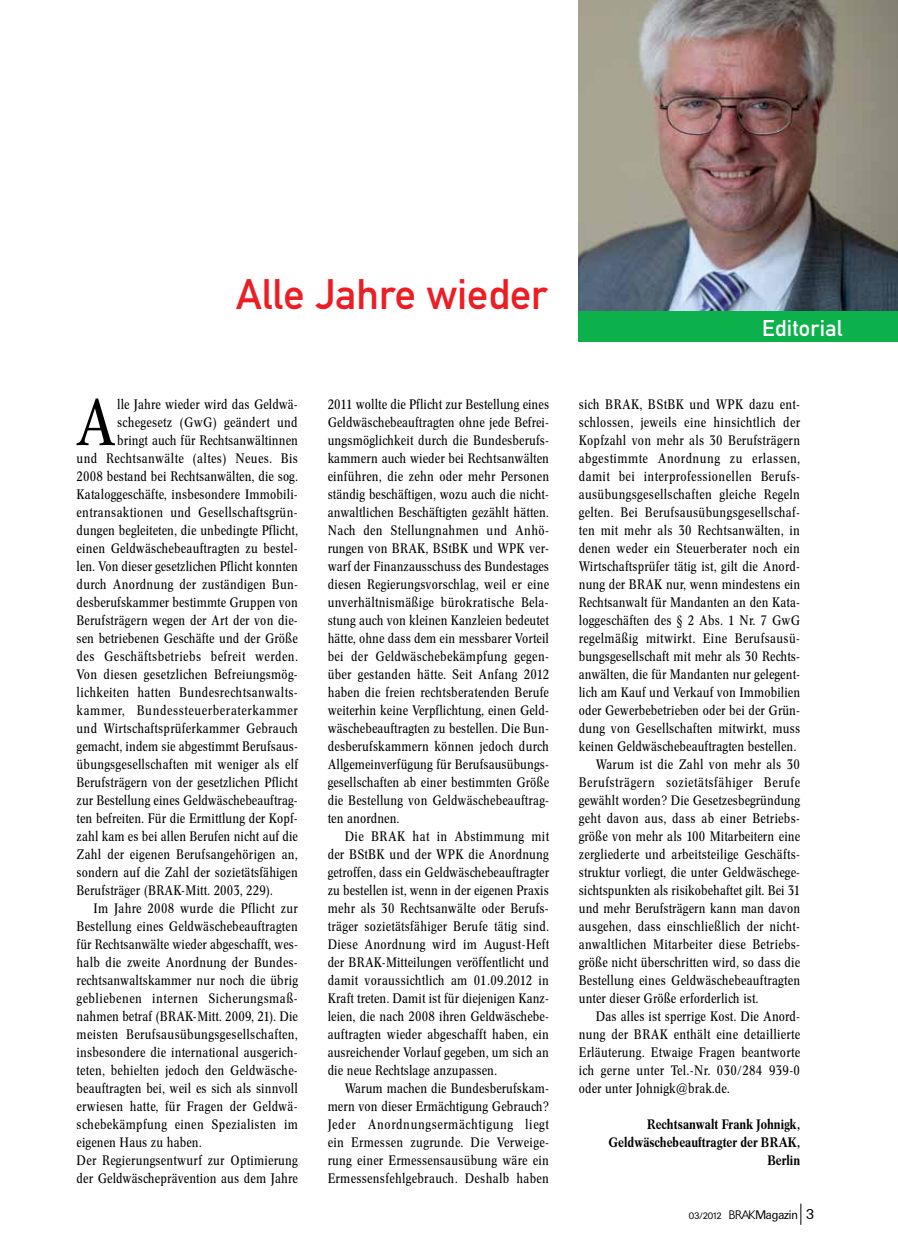
<style>
.page{position:relative;width:898px;height:1259px;background:#fff}
.page>*{position:absolute;margin:0;border:0;box-sizing:border-box;transform-origin:0 0}
.t1{font:64.05px "Concorde Condensed BQ";color:#000}
.t2{font:42px "DIN Mittelschrift";color:#ed1d24}
.t3{font:22.5px "DIN Mittelschrift";letter-spacing:.01em;color:#fff}
.t4{font:13.5px/18px "Concorde Condensed BQ";letter-spacing:.015em;color:#000;text-align:justify}
.t5{font:13.5px "Concorde Condensed BQ";letter-spacing:.035em;color:#000}
.t6{font:13.5px "Concorde Condensed BQ";letter-spacing:.045em;color:#000}
.t7{font:500 13.5px/18px "Concorde Condensed BQ";color:#000;text-align:right}
.t8{font:13.5px "Concorde Condensed BQ";letter-spacing:.04em;color:#000}
.t9{font:9px "Ultimate";letter-spacing:-.07em;color:#000;scale:.95 1}
.s1{font-family:"Chantilly";font-weight:300;font-size:12px}
.s2{font-size:12px}
.s3{font-size:13.5px}
</style>
<div class="page">
<svg style="left:800px;top:1203px;width:1px;height:21px"></svg>
<div style="left:578px;top:310px;width:319px;height:32px;background:#0db14b"></div>
<img style="left:578px;top:0;width:319px;height:310px">
<h2 class="t2" style="left:236px;top:269px;width:313px">Alle Jahre wieder</h2>
<h1 class="t1" style="left:75px;top:385px;width:43px">A</h1>
<p class="t4" style="left:117px;top:395px;width:182px">lle Jahre wieder wird das Geldwä-</p>
<p class="t4" style="left:117px;top:413px;width:182px">schegesetz (GwG) geändert und</p>
<p class="t4" style="left:117px;top:431px;width:182px">bringt auch für Rechtsanwältinnen</p>
<p class="t4" style="left:77px;top:449px;width:223px">und Rechtsanwälte (altes) Neues. Bis</p>
<p class="t4" style="left:77px;top:467px;width:223px">2008 bestand bei Rechtsanwälten, die sog.</p>
<p class="t4" style="left:77px;top:485px;width:223px">Kataloggeschäfte, insbesondere Immobili-</p>
<p class="t4" style="left:77px;top:503px;width:222px">entransaktionen und Gesellschaftsgrün-</p>
<p class="t4" style="left:77px;top:521px;width:223px">dungen begleiteten, die unbedingte Pflicht,</p>
<p class="t4" style="left:77px;top:539px;width:222px">einen Geldwäschebeauftragten zu bestel-</p>
<p class="t4" style="left:77px;top:557px;width:223px">len. Von dieser gesetzlichen Pflicht konnten</p>
<p class="t4" style="left:77px;top:575px;width:223px">durch Anordnung der zuständigen Bun-</p>
<p class="t4" style="left:77px;top:593px;width:223px">desberufskammer bestimmte Gruppen von</p>
<p class="t4" style="left:77px;top:611px;width:223px">Berufsträgern wegen der Art der von die-</p>
<p class="t4" style="left:77px;top:629px;width:222px">sen betriebenen Geschäfte und der Größe</p>
<p class="t5" style="left:77px;top:648px;width:223px">des Geschäftsbetriebs befreit werden.</p>
<p class="t4" style="left:77px;top:665px;width:223px">Von diesen gesetzlichen Befreiungsmög-</p>
<p class="t4" style="left:77px;top:683px;width:223px">lichkeiten hatten Bundesrechtsanwalts-</p>
<p class="t6" style="left:77px;top:702px;width:223px">kammer, Bundessteuerberaterkammer</p>
<p class="t4" style="left:77px;top:719px;width:223px">und Wirtschaftsprüferkammer Gebrauch</p>
<p class="t4" style="left:77px;top:737px;width:223px">gemacht, indem sie abgestimmt Berufsaus-</p>
<p class="t4" style="left:77px;top:755px;width:223px">übungsgesellschaften mit weniger als elf</p>
<p class="t4" style="left:77px;top:773px;width:223px">Berufsträgern von der gesetzlichen Pflicht</p>
<p class="t4" style="left:77px;top:791px;width:223px">zur Bestellung eines Geldwäschebeauftrag-</p>
<p class="t4" style="left:77px;top:809px;width:223px">ten befreiten. Für die Ermittlung der Kopf-</p>
<p class="t4" style="left:77px;top:827px;width:223px">zahl kam es bei allen Berufen nicht auf die</p>
<p class="t4" style="left:77px;top:845px;width:222px">Zahl der eigenen Berufsangehörigen an,</p>
<p class="t4" style="left:77px;top:863px;width:223px">sondern auf die Zahl der sozietätsfähigen</p>
<p class="t4" style="left:77px;top:881px;width:197px">Berufsträger (BRAK-Mitt. 2003, 229).</p>
<p class="t4" style="left:94px;top:899px;width:205px">Im Jahre 2008 wurde die Pflicht zur</p>
<p class="t4" style="left:77px;top:917px;width:223px">Bestellung eines Geldwäschebeauftragten</p>
<p class="t4" style="left:77px;top:935px;width:223px">für Rechtsanwälte wieder abgeschafft, wes-</p>
<p class="t4" style="left:77px;top:953px;width:223px">halb die zweite Anordnung der Bundes-</p>
<p class="t4" style="left:77px;top:971px;width:223px">rechtsanwaltskammer nur noch die übrig</p>
<p class="t8" style="left:77px;top:990px;width:223px">gebliebenen internen Sicherungsmaß-</p>
<p class="t4" style="left:77px;top:1007px;width:223px">nahmen betraf (BRAK-Mitt. 2009, 21). Die</p>
<p class="t4" style="left:77px;top:1025px;width:222px">meisten Berufsausübungsgesellschaften,</p>
<p class="t4" style="left:77px;top:1043px;width:223px">insbesondere die international ausgerich-</p>
<p class="t4" style="left:77px;top:1061px;width:223px">teten, behielten jedoch den Geldwäsche-</p>
<p class="t4" style="left:77px;top:1079px;width:222px">beauftragten bei, weil es sich als sinnvoll</p>
<p class="t4" style="left:77px;top:1097px;width:222px">erwiesen hatte, für Fragen der Geldwä-</p>
<p class="t4" style="left:77px;top:1115px;width:223px">schebekämpfung einen Spezialisten im</p>
<p class="t4" style="left:77px;top:1133px;width:126px">eigenen Haus zu haben.</p>
<p class="t4" style="left:77px;top:1151px;width:223px">Der Regierungsentwurf zur Optimierung</p>
<p class="t4" style="left:77px;top:1169px;width:222px">der Geldwäscheprävention aus dem Jahre</p>
<p class="t4" style="left:327px;top:395px;width:223px">2011 wollte die Pflicht zur Bestellung eines Geldwäschebeauftragten ohne jede Befrei&shy;ungsmöglichkeit durch die Bundesberufs&shy;kammern auch wieder bei Rechtsanwälten einführen, die zehn oder mehr Personen ständig beschäftigen, wozu auch die nicht&shy;anwaltlichen Beschäftigten gezählt hätten.<br>Nach den Stellungnahmen und Anhö&shy;rungen von BRAK, BStBK und WPK ver&shy;warf der Finanzausschuss des Bundestages diesen Regierungsvorschlag, weil er eine unverhältnismäßige bürokratische Bela&shy;stung auch von kleinen Kanzleien bedeutet hätte, ohne dass dem ein messbarer Vorteil bei der Geldwäschebekämpfung gegen&shy;über gestanden hätte. Seit Anfang 2012 haben die freien rechtsberatenden Berufe weiterhin keine Verpflichtung, einen Geld&shy;wäschebeauftragten zu bestellen. Die Bun&shy;desberufskammern können jedoch durch Allgemeinverfügung für Berufsausübungs&shy;gesellschaften ab einer bestimmten Größe die Bestellung von Geldwäschebeauftrag&shy;ten anordnen.</p>
<p class="t4" style="left:327px;top:827px;width:223px;text-indent:17px">Die BRAK hat in Abstimmung mit der BStBK und der WPK die Anordnung getroffen, dass ein Geldwäschebeauftragter zu bestellen ist, wenn in der eigenen Praxis mehr als 30 Rechtsanwälte oder Berufs&shy;träger sozietätsfähiger Berufe tätig sind.<br>Diese Anordnung wird im August-Heft der BRAK-Mitteilungen veröffentlicht und damit voraussichtlich am 01.09.2012 in Kraft treten. Damit ist für diejenigen Kanz&shy;leien, die nach 2008 ihren Geldwäschebe&shy;auftragten wieder abgeschafft haben, ein ausreichender Vorlauf gegeben, um sich an die neue Rechtslage anzupassen.</p>
<p class="t4" style="left:327px;top:1079px;width:223px;text-indent:17px">Warum machen die Bundesberufskam&shy;mern von dieser Ermächtigung Gebrauch?<br>Jeder Anordnungsermächtigung liegt ein Ermessen zugrunde. Die Verweige&shy;rung einer Ermessensausübung wäre ein Ermessensfehlgebrauch. Deshalb haben</p>
<h3 class="t3" style="left:761px;top:315px;width:82px">Editorial</h3>
<p class="t4" style="left:578px;top:395px;width:223px">sich BRAK, BStBK und WPK dazu ent-</p>
<p class="t4" style="left:578px;top:413px;width:223px">schlossen, jeweils eine hinsichtlich der</p>
<p class="t4" style="left:578px;top:431px;width:223px">Kopfzahl von mehr als 30 Berufsträgern</p>
<p class="t5" style="left:578px;top:450px;width:223px">abgestimmte Anordnung zu erlassen,</p>
<p class="t5" style="left:578px;top:468px;width:223px">damit bei interprofessionellen Berufs-</p>
<p class="t4" style="left:578px;top:485px;width:223px">ausübungsgesellschaften gleiche Regeln</p>
<p class="t4" style="left:578px;top:503px;width:223px">gelten. Bei Berufsausübungsgesellschaf-</p>
<p class="t4" style="left:578px;top:521px;width:223px">ten mit mehr als 30 Rechtsanwälten, in</p>
<p class="t4" style="left:578px;top:539px;width:222px">denen weder ein Steuerberater noch ein</p>
<p class="t4" style="left:578px;top:557px;width:223px">Wirtschaftsprüfer tätig ist, gilt die Anord-</p>
<p class="t4" style="left:578px;top:575px;width:223px">nung der BRAK nur, wenn mindestens ein</p>
<p class="t4" style="left:578px;top:593px;width:223px">Rechtsanwalt für Mandanten an den Kata-</p>
<p class="t4" style="left:578px;top:611px;width:223px">loggeschäften des § 2 Abs. 1 Nr. 7 GwG</p>
<p class="t4" style="left:578px;top:629px;width:223px">regelmäßig mitwirkt. Eine Berufsausü-</p>
<p class="t4" style="left:578px;top:647px;width:223px">bungsgesellschaft mit mehr als 30 Rechts-</p>
<p class="t4" style="left:578px;top:665px;width:223px">anwälten, die für Mandanten nur gelegent-</p>
<p class="t4" style="left:578px;top:683px;width:223px">lich am Kauf und Verkauf von Immobilien</p>
<p class="t4" style="left:578px;top:701px;width:223px">oder Gewerbebetrieben oder bei der Grün-</p>
<p class="t4" style="left:578px;top:719px;width:223px">dung von Gesellschaften mitwirkt, muss</p>
<p class="t4" style="left:578px;top:737px;width:219px">keinen Geldwäschebeauftragten bestellen.</p>
<p class="t4" style="left:595px;top:755px;width:206px">Warum ist die Zahl von mehr als 30</p>
<p class="t6" style="left:578px;top:774px;width:223px">Berufsträgern sozietätsfähiger Berufe</p>
<p class="t4" style="left:578px;top:791px;width:223px">gewählt worden? Die Gesetzesbegründung</p>
<p class="t4" style="left:578px;top:809px;width:222px">geht davon aus, dass ab einer Betriebs-</p>
<p class="t4" style="left:578px;top:827px;width:223px">größe von mehr als 100 Mitarbeitern eine</p>
<p class="t4" style="left:578px;top:845px;width:222px">zergliederte und arbeitsteilige Geschäfts-</p>
<p class="t4" style="left:578px;top:863px;width:223px">struktur vorliegt, die unter Geldwäschege-</p>
<p class="t4" style="left:578px;top:881px;width:223px">sichtspunkten als risikobehaftet gilt. Bei 31</p>
<p class="t4" style="left:578px;top:899px;width:223px">und mehr Berufsträgern kann man davon</p>
<p class="t4" style="left:578px;top:917px;width:222px">ausgehen, dass einschließlich der nicht-</p>
<p class="t4" style="left:578px;top:935px;width:223px">anwaltlichen Mitarbeiter diese Betriebs-</p>
<p class="t4" style="left:578px;top:953px;width:223px">größe nicht überschritten wird, so dass die</p>
<p class="t4" style="left:578px;top:971px;width:223px">Bestellung eines Geldwäschebeauftragten</p>
<p class="t4" style="left:578px;top:989px;width:181px">unter dieser Größe erforderlich ist.</p>
<p class="t4" style="left:595px;top:1007px;width:206px">Das alles ist sperrige Kost. Die Anord-</p>
<p class="t4" style="left:578px;top:1025px;width:223px">nung der BRAK enthält eine detaillierte</p>
<p class="t4" style="left:578px;top:1043px;width:223px">Erläuterung. Etwaige Fragen beantworte</p>
<p class="t4" style="left:578px;top:1061px;width:223px">ich gerne unter Tel.-Nr. 030/284 939-0</p>
<p class="t4" style="left:578px;top:1079px;width:152px">oder unter Johnigk@brak.de.</p>
<p class="t7" style="left:608px;top:1115px;width:193px">Rechtsanwalt Frank Johnigk,<br>Geldwäschebeauftragter der BRAK,<br>Berlin</p>
<p class="t9" style="left:688px;top:1210px;width:134px">03/2012 <span class="s1">BRAK</span><span class="s2">Magazin</span> <span class="s3">3</span></p>
</div>
